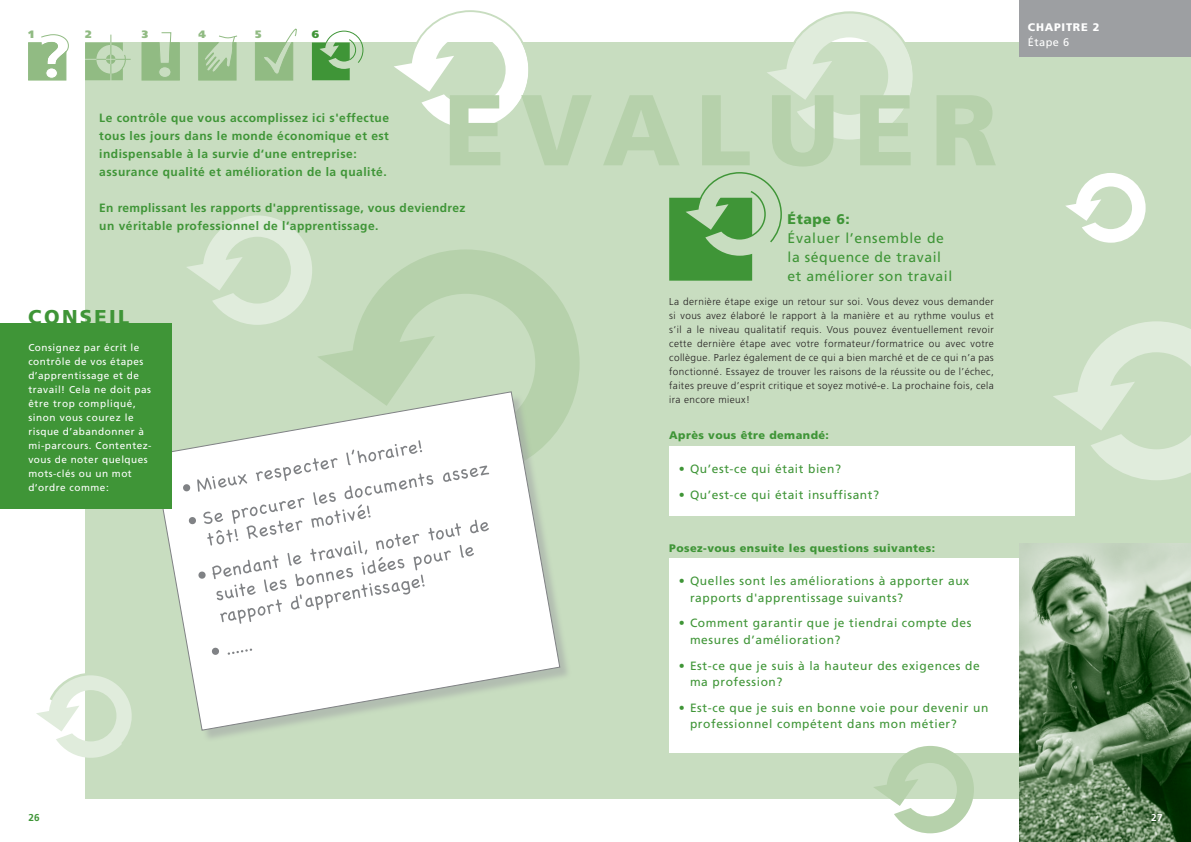
<style>
.page{position:relative;width:1191px;height:842px;background:#fff}
.page>*{position:absolute;margin:0;border:0;box-sizing:border-box;transform-origin:0 0}
.t1{font:900 100.4px "Frutiger";letter-spacing:.15em;color:#b6d1ab}
.t2{font:900 20px "Frutiger";letter-spacing:.12em;color:#3f9537}
.t3{font:14px/19px "Frutiger";letter-spacing:.04em;color:#3f9537}
.t4{font:900 14px "Frutiger";letter-spacing:.04em;color:#3f9537}
.t5{font:12px/16.8px "Frutiger";letter-spacing:.05em;color:#3f9537}
.t6{font:700 12px/18px "Frutiger";letter-spacing:.04em;color:#3f9537}
.t7{font:900 11px "Frutiger";letter-spacing:.04em;color:#3f9537}
.t8{font:900 11px "Frutiger";letter-spacing:.07em;color:#fff}
.t9{font:11px "Frutiger";letter-spacing:.04em;color:#fff}
.t10{font:900 10.7px "Frutiger";color:#91bb83}
.t11{font:900 10.7px "Frutiger";color:#3f9537}
.t12{font:300 10px/14px "Frutiger";letter-spacing:.04em;color:#231f20;text-align:justify}
.t13{font:10px/14px "Frutiger";letter-spacing:.05em;color:#fff}
.t14{font:700 10px "Frutiger";color:#3f9537}
.t15{font:700 10px "Frutiger";color:#fff}
</style>
<div class="page">
<div style="left:85px;top:43px;width:1106px;height:756px;background:#c8ddc0"></div>
<svg style="left:394px;top:10px;width:137px;height:118px"></svg>
<svg style="left:318px;top:249px;width:261px;height:154px"></svg>
<div style="left:155px;top:393px;width:417px;height:349px;background:#9d9fa2;opacity:.5"></div>
<svg style="left:155px;top:391px;width:405px;height:340px"></svg>
<svg style="left:1065px;top:173px;width:80px;height:70px"></svg>
<div style="left:1019px;top:0;width:172px;height:57px;background:#9d9fa2"></div>
<div style="left:669px;top:446px;width:405px;height:70px;background:#fff"></div>
<div style="left:669px;top:558px;width:400px;height:195px;background:#fff"></div>
<svg style="left:669px;top:172px;width:113px;height:109px"></svg>
<svg style="left:1053px;top:321px;width:138px;height:159px"></svg>
<svg style="left:766px;top:11px;width:150px;height:129px"></svg>
<svg style="left:874px;top:746px;width:100px;height:87px"></svg>
<svg style="left:85px;top:35px;width:46px;height:45px"></svg>
<svg style="left:142px;top:32px;width:38px;height:48px"></svg>
<svg style="left:198px;top:35px;width:40px;height:45px"></svg>
<svg style="left:255px;top:28px;width:46px;height:52px"></svg>
<svg style="left:312px;top:30px;width:51px;height:50px"></svg>
<svg style="left:28px;top:34px;width:41px;height:46px"></svg>
<svg style="left:187px;top:215px;width:125px;height:110px"></svg>
<svg style="left:36px;top:673px;width:96px;height:85px"></svg>
<div style="left:0;top:323px;width:171px;height:186px;background:#3f9537"></div>
<svg style="left:212px;top:648px;width:40px;height:7px"></svg>
<svg style="left:183px;top:440px;width:306px;height:184px;background:#f3f3f4"></svg>
<img style="left:1019px;top:543px;width:172px;height:299px">
<p class="t10" style="left:28px;top:28px;width:7px">1</p>
<p class="t10" style="left:85px;top:28px;width:8px">2</p>
<p class="t10" style="left:142px;top:28px;width:8px">3</p>
<p class="t10" style="left:198px;top:28px;width:9px">4</p>
<p class="t10" style="left:255px;top:28px;width:8px">5</p>
<p class="t11" style="left:312px;top:28px;width:9px">6</p>
<h1 class="t1" style="left:444px;top:70px;width:555px">EVALUER</h1>
<p class="t6" style="left:99px;top:109px;width:291px">Le contrôle que vous accomplissez ici s'effectue tous les jours dans le monde économique et est indispensable à la survie d‘une entreprise: assurance qualité et amélioration de la qualité.</p>
<p class="t6" style="left:99px;top:199px;width:367px">En remplissant les rapports d'apprentissage, vous deviendrez un véritable professionnel de l‘apprentissage.</p>
<h3 class="t4" style="left:787px;top:210px;width:64px">Étape 6:</h3>
<h3 class="t3" style="left:787px;top:228px;width:166px">Évaluer l’ensemble de la séquence de travail et améliorer son travail</h3>
<h2 class="t2" style="left:28px;top:305px;width:103px">CONSEIL</h2>
<p class="t13" style="left:28px;top:340px;width:125px">Consignez par écrit le contrôle de vos étapes d’apprentissage et de travail! Cela ne doit pas être trop compliqué, sinon vous courez le risque d’abandonner à mi-parcours. Contentez&shy;vous de noter quelques mots-clés ou un mot d‘ordre comme:</p>
<p class="t12" style="left:669px;top:295px;width:326px">La dernière étape exige un retour sur soi. Vous devez vous demander si vous avez élaboré le rapport à la manière et au rythme voulus et s‘il a le niveau qualitatif requis. Vous pouvez éventuellement revoir cette dernière étape avec votre formateur/formatrice ou avec votre collègue. Parlez également de ce qui a bien marché et de ce qui n’a pas fonctionné. Essayez de trouver les raisons de la réussite ou de l’échec, faites preuve d’esprit critique et soyez motivé-e. La prochaine fois, cela ira encore mieux!</p>
<p class="t7" style="left:669px;top:428px;width:161px">Après vous être demandé:</p>
<p class="t5" style="left:678px;top:460px;width:164px">• Qu’est-ce qui était bien?</p>
<p class="t5" style="left:678px;top:486px;width:202px">• Qu’est-ce qui était insuffisant?</p>
<p class="t7" style="left:669px;top:541px;width:267px">Posez-vous ensuite les questions suivantes:</p>
<p class="t5" style="left:690px;top:573px;width:281px;text-indent:-11px">• Quelles sont les améliorations à apporter aux rapports d'apprentissage suivants?</p>
<p class="t5" style="left:690px;top:615px;width:283px;text-indent:-11px">• Comment garantir que je tiendrai compte des mesures d’amélioration?</p>
<p class="t5" style="left:690px;top:657px;width:291px;text-indent:-11px">• Est-ce que je suis à la hauteur des exigences de ma profession?</p>
<p class="t5" style="left:690px;top:699px;width:300px;text-indent:-11px">• Est-ce que je suis en bonne voie pour devenir un professionnel compétent dans mon métier?</p>
<p class="t8" style="left:1028px;top:21px;width:73px">CHAPITRE 2</p>
<p class="t9" style="left:1028px;top:36px;width:43px">Étape 6</p>
<p class="t14" style="left:28px;top:812px;width:13px">26</p>
<p class="t15" style="left:1151px;top:812px;width:13px">27</p>
</div>
